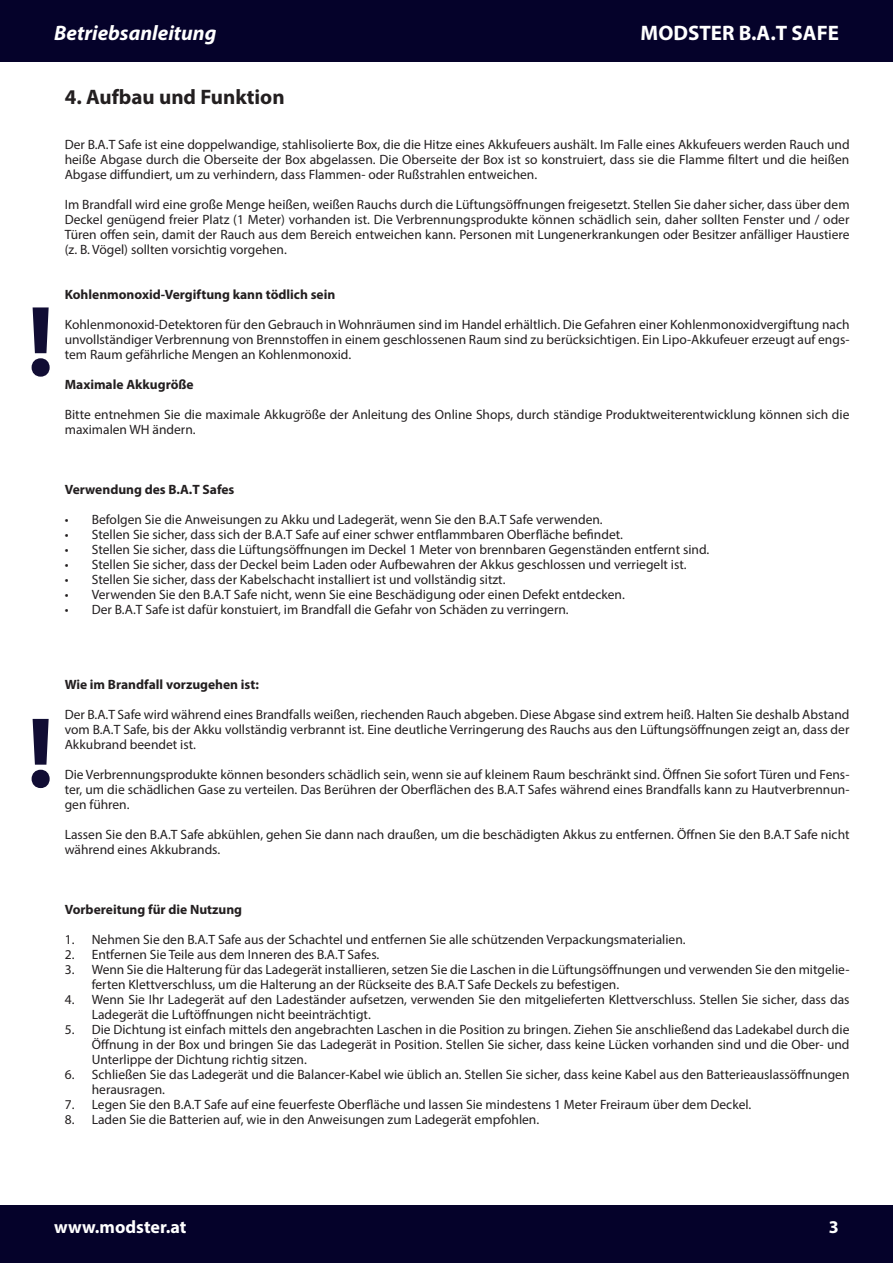
<style>
.page{position:relative;width:893px;height:1263px;background:#fff}
.page>*{position:absolute;margin:0;border:0;box-sizing:border-box;transform-origin:0 0}
.t1{font:700 100.95px "Myriad Pro";color:#110d34}
.t2{font:700 21px "Myriad Pro";color:#231f20}
.t3{font:italic 700 21px "Myriad Pro";color:#fff}
.t4{font:700 21px "Myriad Pro";color:#fff}
.t5{font:700 18px "Myriad Pro";color:#fff}
.t6{font:13.5px/15px "Myriad Pro";color:#231f20;text-align:justify}
.t7{font:700 13.5px "Myriad Pro";color:#231f20}
</style>
<div class="page">
<div style="left:0;top:0;width:893px;height:62px;background:#05022a"></div>
<div style="left:0;top:1205px;width:893px;height:58px;background:#05022a"></div>
<h2 class="t3" style="left:54px;top:19px;width:164px">Betriebsanleitung</h2>
<h2 class="t4" style="left:641px;top:19px;width:200px">MODSTER B.A.T SAFE</h2>
<p class="t1" style="left:27px;top:276px;width:29px">!</p>
<p class="t2" style="left:65px;top:84px;width:221px">4. Aufbau und Funktion</p>
<p class="t6" style="left:65px;top:137px;width:786px">Der B.A.T Safe ist eine doppelwandige, stahlisolierte Box, die die Hitze eines Akkufeuers aushält. Im Falle eines Akkufeuers werden Rauch und heiße Abgase durch die Oberseite der Box abgelassen. Die Oberseite der Box ist so konstruiert, dass sie die Flamme filtert und die heißen Abgase diffundiert, um zu verhindern, dass Flammen- oder Rußstrahlen entweichen.</p>
<p class="t6" style="left:65px;top:197px;width:786px">Im Brandfall wird eine große Menge heißen, weißen Rauchs durch die Lüftungsöffnungen freigesetzt. Stellen Sie daher sicher, dass über dem Deckel genügend freier Platz (1 Meter) vorhanden ist. Die Verbrennungsprodukte können schädlich sein, daher sollten Fenster und / oder Türen offen sein, damit der Rauch aus dem Bereich entweichen kann. Personen mit Lungenerkrankungen oder Besitzer anfälliger Haustiere (z. B. Vögel) sollten vorsichtig vorgehen.</p>
<p class="t7" style="left:65px;top:286px;width:272px">Kohlenmonoxid-Vergiftung kann tödlich sein</p>
<p class="t6" style="left:65px;top:317px;width:786px">Kohlenmonoxid-Detektoren für den Gebrauch in Wohnräumen sind im Handel erhältlich. Die Gefahren einer Kohlenmonoxidvergiftung nach unvollständiger Verbrennung von Brennstoffen in einem geschlossenen Raum sind zu berücksichtigen. Ein Lipo-Akkufeuer erzeugt auf engs&shy;tem Raum gefährliche Mengen an Kohlenmonoxid.</p>
<p class="t7" style="left:65px;top:376px;width:130px">Maximale Akkugröße</p>
<p class="t6" style="left:65px;top:407px;width:786px">Bitte entnehmen Sie die maximale Akkugröße der Anleitung des Online Shops, durch ständige Produktweiterentwicklung können sich die maximalen WH ändern.</p>
<p class="t7" style="left:65px;top:481px;width:171px">Verwendung des B.A.T Safes</p>
<p class="t6" style="left:65px;top:512px;width:539px">• Befolgen Sie die Anweisungen zu Akku und Ladegerät, wenn Sie den B.A.T Safe verwenden.</p>
<p class="t6" style="left:65px;top:527px;width:560px">• Stellen Sie sicher, dass sich der B.A.T Safe auf einer schwer entflammbaren Oberfläche befindet.</p>
<p class="t6" style="left:65px;top:542px;width:646px">• Stellen Sie sicher, dass die Lüftungsöffnungen im Deckel 1 Meter von brennbaren Gegenständen entfernt sind.</p>
<p class="t6" style="left:65px;top:557px;width:623px">• Stellen Sie sicher, dass der Deckel beim Laden oder Aufbewahren der Akkus geschlossen und verriegelt ist.</p>
<p class="t6" style="left:65px;top:572px;width:442px">• Stellen Sie sicher, dass der Kabelschacht installiert ist und vollständig sitzt.</p>
<p class="t6" style="left:65px;top:587px;width:562px">• Verwenden Sie den B.A.T Safe nicht, wenn Sie eine Beschädigung oder einen Defekt entdecken.</p>
<p class="t6" style="left:65px;top:602px;width:505px">• Der B.A.T Safe ist dafür konstuiert, im Brandfall die Gefahr von Schäden zu verringern.</p>
<p class="t1" style="left:27px;top:687px;width:29px">!</p>
<p class="t7" style="left:65px;top:676px;width:196px">Wie im Brandfall vorzugehen ist:</p>
<p class="t6" style="left:65px;top:707px;width:786px">Der B.A.T Safe wird während eines Brandfalls weißen, riechenden Rauch abgeben. Diese Abgase sind extrem heiß. Halten Sie deshalb Abstand vom B.A.T Safe, bis der Akku vollständig verbrannt ist. Eine deutliche Verringerung des Rauchs aus den Lüftungsöffnungen zeigt an, dass der Akkubrand beendet ist.</p>
<p class="t6" style="left:65px;top:767px;width:786px">Die Verbrennungsprodukte können besonders schädlich sein, wenn sie auf kleinem Raum beschränkt sind. Öffnen Sie sofort Türen und Fens&shy;ter, um die schädlichen Gase zu verteilen. Das Berühren der Oberflächen des B.A.T Safes während eines Brandfalls kann zu Hautverbrennun&shy;gen führen.</p>
<p class="t6" style="left:65px;top:827px;width:786px">Lassen Sie den B.A.T Safe abkühlen, gehen Sie dann nach draußen, um die beschädigten Akkus zu entfernen. Öffnen Sie den B.A.T Safe nicht während eines Akkubrands.</p>
<p class="t7" style="left:65px;top:901px;width:179px">Vorbereitung für die Nutzung</p>
<p class="t6" style="left:65px;top:932px;width:622px">1. Nehmen Sie den B.A.T Safe aus der Schachtel und entfernen Sie alle schützenden Verpackungsmaterialien.</p>
<p class="t6" style="left:65px;top:947px;width:316px">2. Entfernen Sie Teile aus dem Inneren des B.A.T Safes.</p>
<p class="t6" style="left:92px;top:962px;width:759px;text-indent:-27px">3. Wenn Sie die Halterung für das Ladegerät installieren, setzen Sie die Laschen in die Lüftungsöffnungen und verwenden Sie den mitgelie&shy;ferten Klettverschluss, um die Halterung an der Rückseite des B.A.T Safe Deckels zu befestigen.</p>
<p class="t6" style="left:92px;top:992px;width:759px;text-indent:-27px">4. Wenn Sie Ihr Ladegerät auf den Ladeständer aufsetzen, verwenden Sie den mitgelieferten Klettverschluss. Stellen Sie sicher, dass das<br>Ladegerät die Luftöffnungen nicht beeinträchtigt.</p>
<p class="t6" style="left:92px;top:1022px;width:759px;text-indent:-27px">5. Die Dichtung ist einfach mittels den angebrachten Laschen in die Position zu bringen. Ziehen Sie anschließend das Ladekabel durch die Öffnung in der Box und bringen Sie das Ladegerät in Position. Stellen Sie sicher, dass keine Lücken vorhanden sind und die Ober- und Unterlippe der Dichtung richtig sitzen.</p>
<p class="t6" style="left:92px;top:1067px;width:759px;text-indent:-27px">6. Schließen Sie das Ladegerät und die Balancer-Kabel wie üblich an. Stellen Sie sicher, dass keine Kabel aus den Batterieauslassöffnungen herausragen.</p>
<p class="t6" style="left:65px;top:1097px;width:688px">7. Legen Sie den B.A.T Safe auf eine feuerfeste Oberfläche und lassen Sie mindestens 1 Meter Freiraum über dem Deckel.</p>
<p class="t6" style="left:65px;top:1112px;width:476px">8. Laden Sie die Batterien auf, wie in den Anweisungen zum Ladegerät empfohlen.</p>
<h3 class="t5" style="left:54px;top:1215px;width:134px">www.modster.at</h3>
<h3 class="t5" style="left:829px;top:1215px;width:11px">3</h3>
</div>
